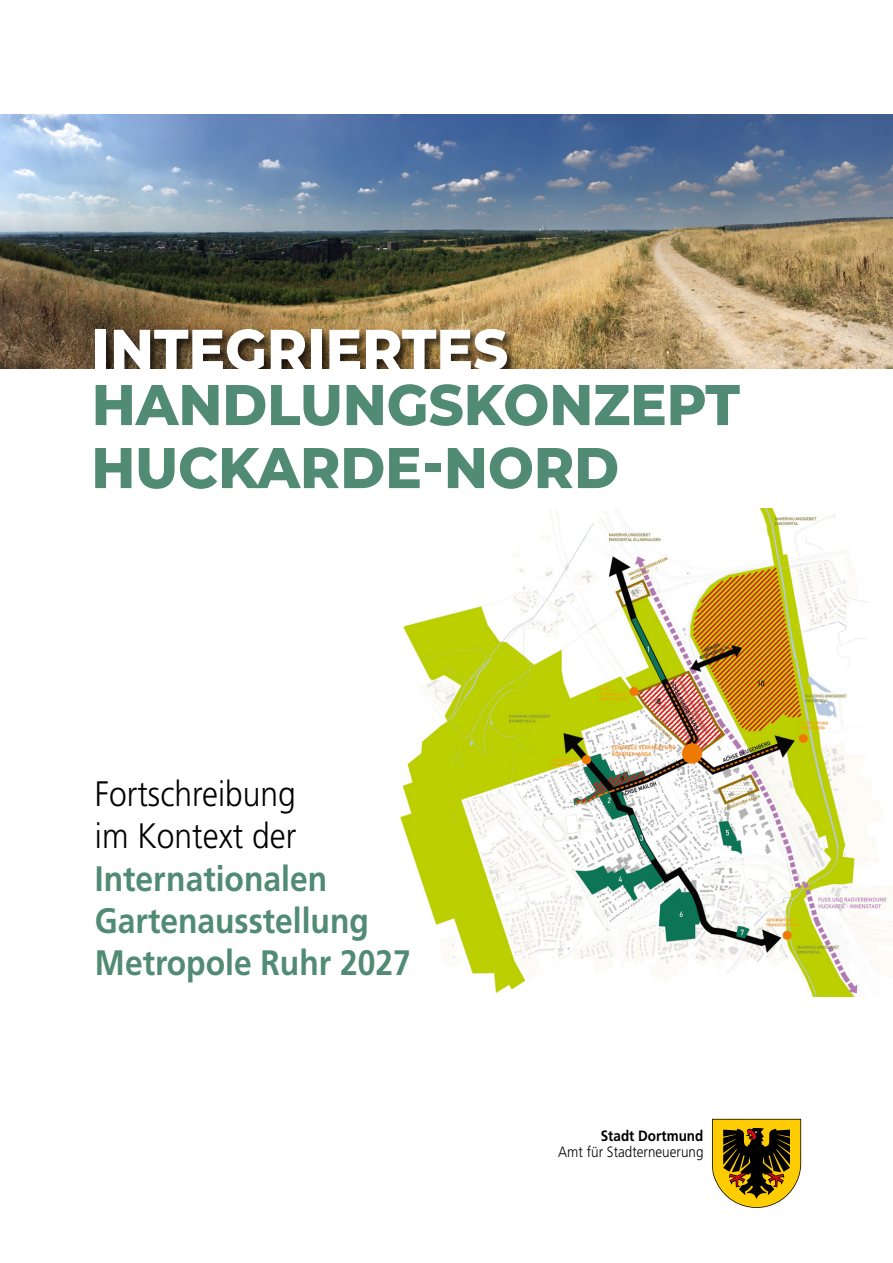
<style>
.page{position:relative;width:893px;height:1263px;background:#fff}
.page>*{position:absolute;margin:0;border:0;box-sizing:border-box;transform-origin:0 0}
.t1{font:800 57.3px/63px "Montserrat";color:#518b75;scale:.95 1}
.t2{font:800 57.3px "Montserrat";color:#fff;scale:.95 1}
.t3{font:700 35.4px/42.5px "Frutiger LT";color:#518b75;scale:.9 1}
.t4{font:300 35.4px/42.5px "Frutiger LT";color:#000;scale:.9 1}
.t5{font:300 15px "Frutiger LT";color:#000;scale:.9 1}
.t6{font:700 15px "Frutiger LT";color:#000;scale:.9 1}
</style>
<div class="page">
<img style="left:400px;top:508px;width:493px;height:489px">
<img style="left:0;top:115px;width:893px;height:254px">
<svg style="left:712px;top:1119px;width:89px;height:89px;background:#9a7d1b"></svg>
<div style="left:94px;top:327px;width:425px;height:55px;background:#000;opacity:.75"></div>
<div style="left:0;top:370px;width:893px;height:92px;background:#fff"></div>
<h1 class="t2" style="left:92px;top:307px;width:440px">INTEGRIERTES</h1>
<h1 class="t1" style="left:91px;top:370px;width:684px">HANDLUNGSKONZEPT<br>HUCKARDE-NORD</h1>
<p class="t4" style="left:95px;top:773px;width:225px">Fortschreibung im Kontext der</p>
<p class="t3" style="left:95px;top:857px;width:352px">Internationalen<br>Gartenausstellung<br>Metropole Ruhr 2027</p>
<p class="t6" style="left:601px;top:1127px;width:115px">Stadt Dortmund</p>
<p class="t5" style="left:558px;top:1143px;width:163px">Amt für Stadterneuerung</p>
</div>
